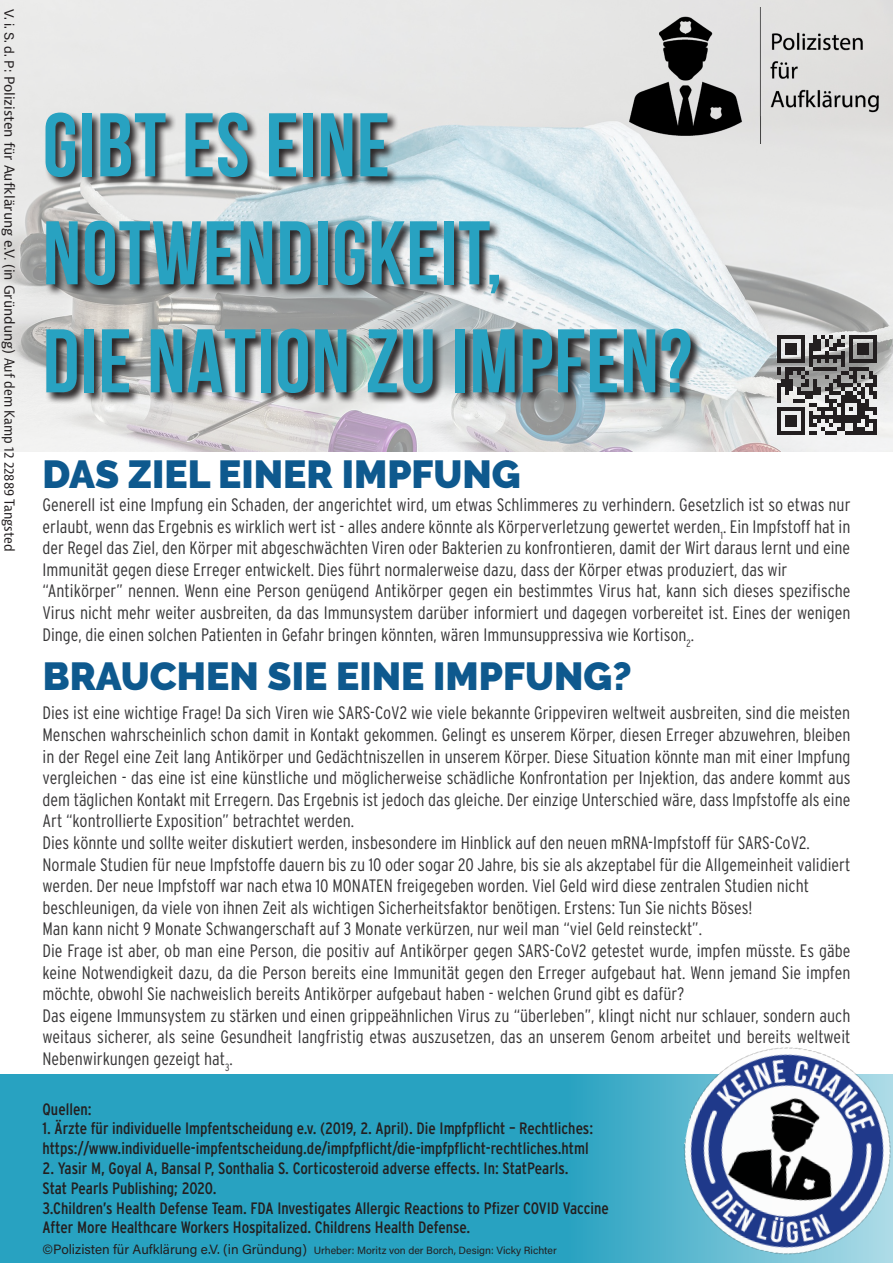
<style>
.page{position:relative;width:893px;height:1263px;background:#fff}
.page>*{position:absolute;margin:0;border:0;box-sizing:border-box;transform-origin:0 0}
.Left_Justify{font:700 90px "Bebas Neue";letter-spacing:.01em;color:#28a2c1}
.Left_Justify-2{font:900 39px "Raleway";color:#0e598e}
.Left_Justify-3{font:300 18px/21.6px "Interstate Condensed";color:#363536;text-align:justify}
.Left_Justify-4{font:16.5px "Interstate Condensed";color:#231f20}
.Body_White{font:13.5px "Bernina Sans";color:#231f20}
.Body_White-2{font:10.5px "Acumin Pro";color:#231f20}
.s1{font-family:"Acumin Pro"}
.s2{font-stretch:condensed}
.s3{font-size:13.5px}
</style>
<div class="page">
<img style="left:0;top:0;width:893px;height:452px">
<div style="left:0;top:1074px;width:893px;height:189px;background:#28a2c1"></div>
<div style="left:44px;top:112px;width:658px;height:293px;background:#231f20;opacity:.98"></div>
<img style="left:629px;top:8px;width:264px;height:135px">
<img style="left:665px;top:1047px;width:228px;height:216px">
<svg style="left:777px;top:335px;width:100px;height:100px;background:#737171"></svg>
<p class="Body_White" style="left:18px;top:9px;width:544px;rotate:90deg"><span class="s1">V. i. S. d. P:</span> Polizisten für Aufklärung e.V. (in Gründung) <span class="s2">Auf dem Kamp 12 22889 Tangsted</span></p>
<p class="Left_Justify" style="left:43px;top:96px;width:349px">GIBT ES EINE</p>
<p class="Left_Justify" style="left:43px;top:204px;width:461px">NOTWENDIGKEIT,</p>
<p class="Left_Justify" style="left:43px;top:312px;width:651px">DIE NATION ZU IMPFEN?</p>
<p class="Left_Justify-2" style="left:43px;top:452px;width:480px">DAS ZIEL EINER IMPFUNG</p>
<p class="Left_Justify-3" style="left:43px;top:494px;width:809px">Generell ist eine Impfung ein Schaden, der angerichtet wird, um etwas Schlimmeres zu verhindern. Gesetzlich ist so etwas nur erlaubt, wenn das Ergebnis es wirklich wert ist - alles andere könnte als Körperverletzung gewertet werden<sub>1</sub>. Ein Impfstoff hat in der Regel das Ziel, den Körper mit abgeschwächten Viren oder Bakterien zu konfrontieren, damit der Wirt daraus lernt und eine Immunität gegen diese Erreger entwickelt. Dies führt normalerweise dazu, dass der Körper etwas produziert, das wir</p>
<p class="Left_Justify-3" style="left:43px;top:580px;width:809px">“Antikörper” nennen. Wenn eine Person genügend Antikörper gegen ein bestimmtes Virus hat, kann sich dieses spezifische Virus nicht mehr weiter ausbreiten, da das Immunsystem darüber informiert und dagegen vorbereitet ist. Eines der wenigen Dinge, die einen solchen Patienten in Gefahr bringen könnten, wären Immunsuppressiva wie Kortison<sub>2</sub>.</p>
<p class="Left_Justify-2" style="left:43px;top:654px;width:590px">BRAUCHEN SIE EINE IMPFUNG?</p>
<p class="Left_Justify-3" style="left:43px;top:702px;width:809px">Dies ist eine wichtige Frage! Da sich Viren wie SARS-CoV2 wie viele bekannte Grippeviren weltweit ausbreiten, sind die meisten Menschen wahrscheinlich schon damit in Kontakt gekommen. Gelingt es unserem Körper, diesen Erreger abzuwehren, bleiben in der Regel eine Zeit lang Antikörper und Gedächtniszellen in unserem Körper. Diese Situation könnte man mit einer Impfung vergleichen - das eine ist eine künstliche und möglicherweise schädliche Konfrontation per Injektion, das andere kommt aus dem täglichen Kontakt mit Erregern. Das Ergebnis ist jedoch das gleiche. Der einzige Unterschied wäre, dass Impfstoffe als eine Art “kontrollierte Exposition” betrachtet werden.</p>
<p class="Left_Justify-3" style="left:43px;top:832px;width:769px">Dies könnte und sollte weiter diskutiert werden, insbesondere im Hinblick auf den neuen mRNA-Impfstoff für SARS-CoV2.</p>
<p class="Left_Justify-3" style="left:43px;top:853px;width:809px">Normale Studien für neue Impfstoffe dauern bis zu 10 oder sogar 20 Jahre, bis sie als akzeptabel für die Allgemeinheit validiert werden. Der neue Impfstoff war nach etwa 10 MONATEN freigegeben worden. Viel Geld wird diese zentralen Studien nicht</p>
<p class="Left_Justify-3" style="left:43px;top:896px;width:711px">beschleunigen, da viele von ihnen Zeit als wichtigen Sicherheitsfaktor benötigen. Erstens: Tun Sie nichts Böses!</p>
<p class="Left_Justify-3" style="left:43px;top:918px;width:661px">Man kann nicht 9 Monate Schwangerschaft auf 3 Monate verkürzen, nur weil man “viel Geld reinsteckt”.</p>
<p class="Left_Justify-3" style="left:43px;top:940px;width:809px">Die Frage ist aber, ob man eine Person, die positiv auf Antikörper gegen SARS-CoV2 getestet wurde, impfen müsste. Es gäbe keine Notwendigkeit dazu, da die Person bereits eine Immunität gegen den Erreger aufgebaut hat. Wenn jemand Sie impfen möchte, obwohl Sie nachweislich bereits Antikörper aufgebaut haben - welchen Grund gibt es dafür?</p>
<p class="Left_Justify-3" style="left:43px;top:1004px;width:809px">Das eigene Immunsystem zu stärken und einen grippeähnlichen Virus zu “überleben”, klingt nicht nur schlauer, sondern auch weitaus sicherer, als seine Gesundheit langfristig etwas auszusetzen, das an unserem Genom arbeitet und bereits weltweit Nebenwirkungen gezeigt hat<sub>3</sub>.</p>
<p class="Left_Justify-4" style="left:43px;top:1100px;width:51px">Quellen:</p>
<p class="Left_Justify-4" style="left:43px;top:1119px;width:552px">1. Ärzte für individuelle Impfentscheidung e.v. (2019, 2. April). Die Impfpflicht – Rechtliches:</p>
<p class="Left_Justify-4" style="left:43px;top:1139px;width:548px">https://www.individuelle-impfentscheidung.de/impfpflicht/die-impfpflicht-rechtliches.html</p>
<p class="Left_Justify-4" style="left:43px;top:1159px;width:528px">2. Yasir M, Goyal A, Bansal P, Sonthalia S. Corticosteroid adverse effects. In: StatPearls.</p>
<p class="Left_Justify-4" style="left:43px;top:1179px;width:176px">Stat Pearls Publishing; 2020.</p>
<p class="Left_Justify-4" style="left:43px;top:1199px;width:568px">3.Children’s Health Defense Team. FDA Investigates Allergic Reactions to Pfizer COVID Vaccine</p>
<p class="Left_Justify-4" style="left:43px;top:1218px;width:429px">After More Healthcare Workers Hospitalized. Childrens Health Defense.</p>
<p class="Body_White-2" style="left:43px;top:1243px;width:516px"><span class="s3">©Polizisten für Aufklärung e.V. (in Gründung)</span> Urheber: Moritz von der Borch, Design: Vicky Richter</p>
</div>
